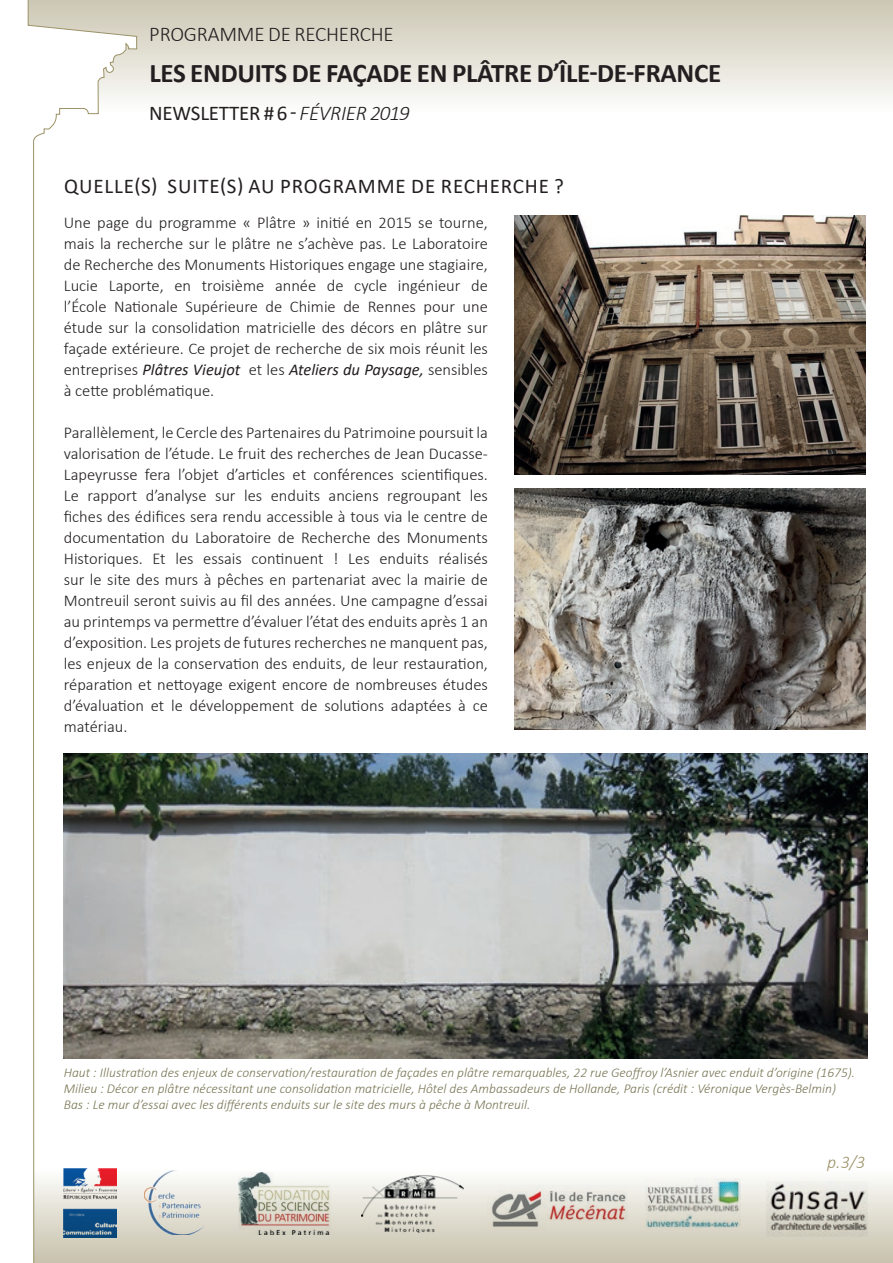
<style>
.page{position:relative;width:893px;height:1263px;background:#fff}
.page>*{position:absolute;margin:0;border:0;box-sizing:border-box;transform-origin:0 0}
.t1{font:700 27px "Calibri";letter-spacing:-.01em;color:#231f20}
.t2{font:21px "Calibri";letter-spacing:.04em;color:#231f20}
.t3{font:21px "Calibri";letter-spacing:-.01em;color:#231f20}
.t4{font:300 21px "Calibri";letter-spacing:-.01em;color:#231f20}
.t5{font:italic 300 18px "Calibri";color:#9b9267}
.t6{font:300 16.5px/21px "Calibri";color:#231f20;text-align:justify}
.t7{font:italic 300 13.5px/16.2px "Calibri";color:#787654}
.s1{font-weight:300;font-style:italic}
.s2{font-weight:400;font-style:italic}
</style>
<div class="page">
<div style="left:0;top:1145px;width:893px;height:118px;background:linear-gradient(to bottom,#fff,#c9c3ae)"></div>
<div style="left:0;top:0;width:893px;height:150px;background:linear-gradient(to bottom,#cec9b6,#fff)"></div>
<img style="left:238px;top:1172px;width:94px;height:62px">
<img style="left:144px;top:1171px;width:64px;height:63px">
<img style="left:645px;top:1178px;width:96px;height:56px">
<img style="left:766px;top:1181px;width:101px;height:55px">
<img style="left:362px;top:1175px;width:101px;height:58px">
<svg style="left:0;top:0;width:137px;height:1263px"></svg>
<img style="left:488px;top:1185px;width:141px;height:44px">
<img style="left:514px;top:488px;width:351px;height:242px">
<img style="left:64px;top:754px;width:803px;height:305px">
<img style="left:514px;top:215px;width:351px;height:259px">
<p class="t4" style="left:149px;top:21px;width:246px">PROGRAMME DE RECHERCHE</p>
<h1 class="t1" style="left:149px;top:54px;width:573px">LES ENDUITS DE FAÇADE EN PLÂTRE D’ÎLE-DE-FRANCE</h1>
<p class="t3" style="left:149px;top:98px;width:262px">NEWSLETTER # 6 - <span class="s1">FÉVRIER 2019</span></p>
<p class="t2" style="left:64px;top:172px;width:501px">QUELLE(S) SUITE(S) AU PROGRAMME DE RECHERCHE ?</p>
<p class="t6" style="left:64px;top:212px;width:426px">Une page du programme « Plâtre » initié en 2015 se tourne, mais la recherche sur le plâtre ne s’achève pas. Le Laboratoire de Recherche des Monuments Historiques engage une stagiaire, Lucie Laporte, en troisième année de cycle ingénieur de l’École Nationale Supérieure de Chimie de Rennes pour une étude sur la consolidation matricielle des décors en plâtre sur façade extérieure. Ce projet de recherche de six mois réunit les entreprises <span class="s2">Plâtres Vieujot</span> et les <span class="s2">Ateliers du Paysage,</span> sensibles à cette problématique.</p>
<p class="t6" style="left:64px;top:422px;width:426px">Parallèlement, le Cercle des Partenaires du Patrimoine poursuit la valorisation de l’étude. Le fruit des recherches de Jean Ducasse-Lapeyrusse fera l’objet d’articles et conférences scientifiques.<br>Le rapport d’analyse sur les enduits anciens regroupant les fiches des édifices sera rendu accessible à tous via le centre de documentation du Laboratoire de Recherche des Monuments Historiques. Et les essais continuent ! Les enduits réalisés sur le site des murs à pêches en partenariat avec la mairie de Montreuil seront suivis au fil des années. Une campagne d’essai au printemps va permettre d’évaluer l’état des enduits après 1 an d’exposition. Les projets de futures recherches ne manquent pas, les enjeux de la conservation des enduits, de leur restauration, réparation et nettoyage exigent encore de nombreuses études d’évaluation et le développement de solutions adaptées à ce matériau.</p>
<p class="t7" style="left:64px;top:1064px;width:793px">Haut : Illustration des enjeux de conservation/restauration de façades en plâtre remarquables, 22 rue Geoffroy l’Asnier avec enduit d’origine (1675).<br>Milieu : Décor en plâtre nécessitant une consolidation matricielle, Hôtel des Ambassadeurs de Hollande, Paris (crédit : Véronique Vergès-Belmin)<br>Bas : Le mur d’essai avec les différents enduits sur le site des murs à pêche à Montreuil.</p>
<p class="t5" style="left:827px;top:1150px;width:40px">p.3/3</p>
</div>
